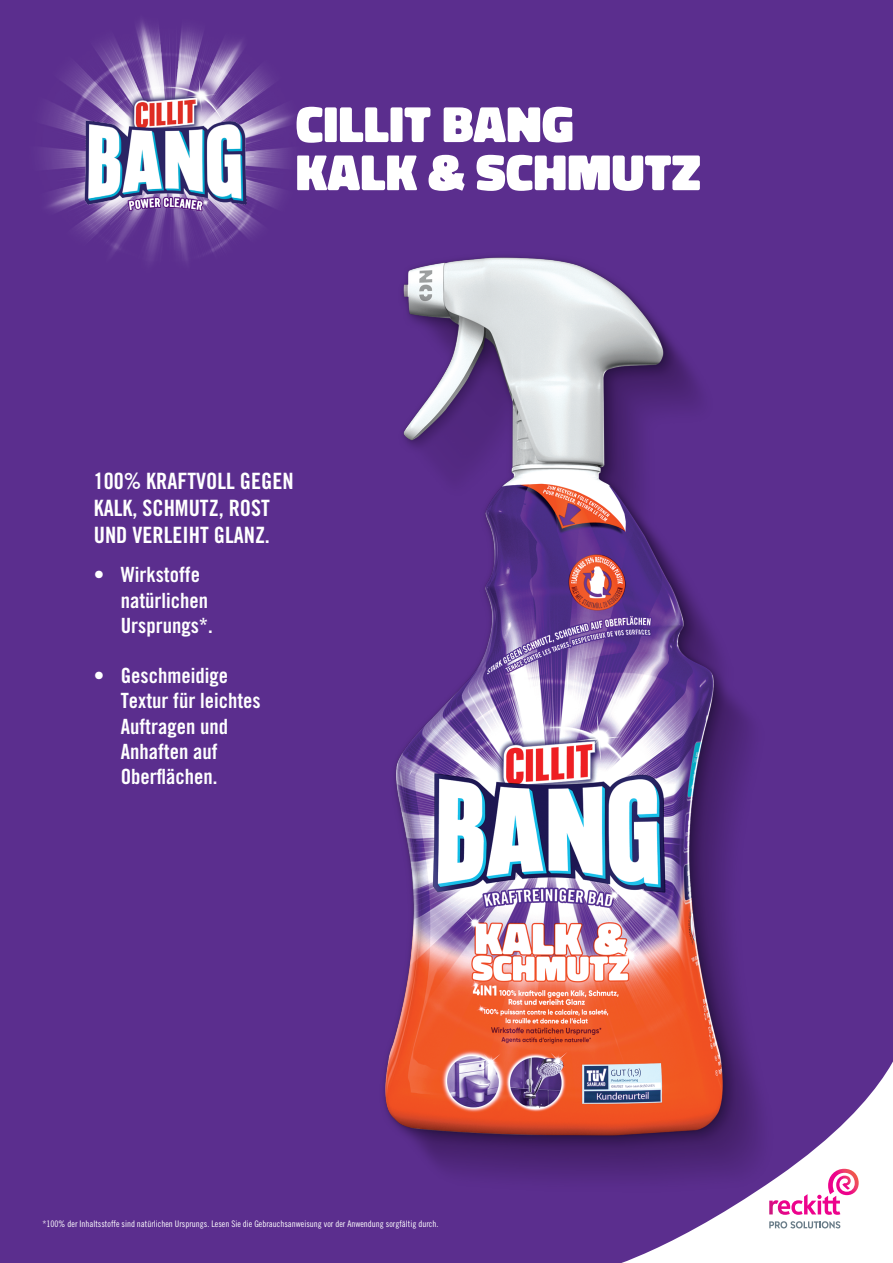
<style>
.page{position:relative;width:893px;height:1263px;background:#fff}
.page>*{position:absolute;margin:0;border:0;box-sizing:border-box;transform-origin:0 0}
.t1{font:900 51.75px/48.2px "Don Jose";color:#fff}
.t2{font:22.5px/27px "Trade Gothic LT Pro Bd Cn 20";color:#fff}
.t3{font:21px/25.2px "Trade Gothic LT Pro Bd Cn 20";color:#fff}
.t4{font:9px "Trade Gothic LT Std Cn 18";color:#fff}
</style>
<div class="page">
<img style="left:0;top:0;width:893px;height:1263px">
<svg style="left:590px;top:1030px;width:303px;height:233px"></svg>
<svg style="left:769px;top:1221px;width:71px;height:7px"></svg>
<svg style="left:769px;top:1169px;width:90px;height:46px"></svg>
<img style="left:18px;top:13px;width:295px;height:265px">
<h1 class="t1" style="left:296px;top:105px;width:407px">CILLIT BANG<br>KALK &amp; SCHMUTZ</h1>
<h2 class="t2" style="left:94px;top:467px;width:201px">100% KRAFTVOLL GEGEN<br>KALK, SCHMUTZ, ROST<br>UND VERLEIHT GLANZ.</h2>
<h3 class="t3" style="left:121px;top:562px;width:94px;text-indent:-27px">• Wirkstoffe natürlichen<br>Ursprungs*.</h3>
<h3 class="t3" style="left:121px;top:663px;width:141px;text-indent:-27px">• Geschmeidige<br>Textur für leichtes<br>Auftragen und<br>Anhaften auf<br>Oberflächen.</h3>
<p class="t4" style="left:43px;top:1219px;width:397px">*100% der Inhaltsstoffe sind natürlichen Ursprungs. Lesen Sie die Gebrauchsanweisung vor der Anwendung sorgfältig durch.</p>
</div>
